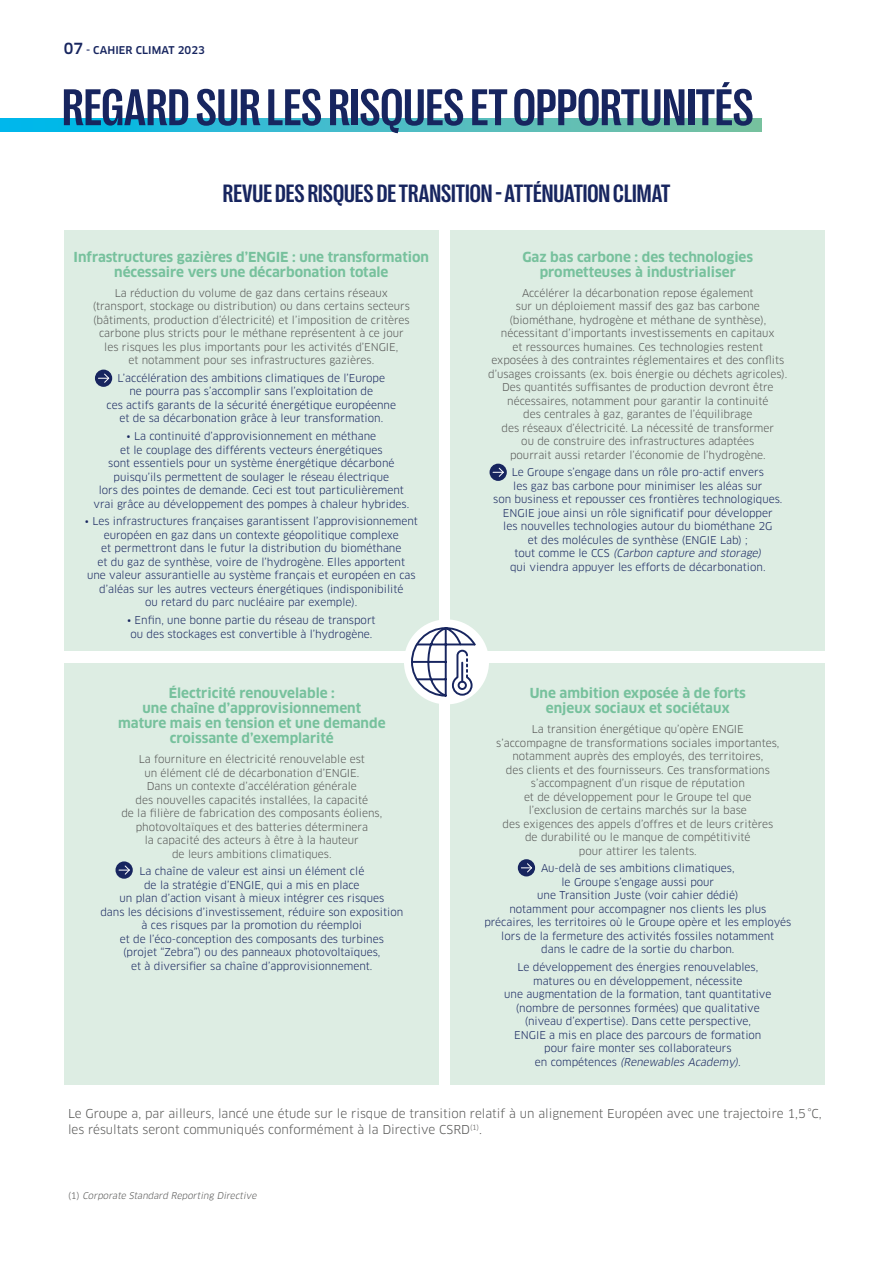
<style>
.page{position:relative;width:893px;height:1263px;background:#fff}
.page>*{position:absolute;margin:0;border:0;box-sizing:border-box;transform-origin:0 0}
.t1{font:700 condensed 52.5px "Right Grotesk";color:#17255f}
.t2{font:700 condensed 25.5px "Right Grotesk";color:#17255f}
.t3{font:700 13.5px/15px "Clan OT";color:#77c19d;text-align:center}
.t4{font:12px/16.5px "Clan OT";color:#575756}
.t5{font:10.5px/13.5px "Clan OT";color:#17255f;text-align:center}
.t6{font:10.5px/13.5px "Clan OT";color:#575756;text-align:center}
.t7{font:500 10.5px "Clan OT";letter-spacing:.01em;color:#17255f}
.t8{font:italic 9px "Clan OT";color:#575756}
.s1{font-size:15px}
.s2{font-style:italic}
.s3{font-style:normal}
</style>
<div class="page">
<svg style="left:0;top:118px;width:762px;height:14px"></svg>
<div style="left:64px;top:230px;width:374px;height:421px;background:#ddede3"></div>
<div style="left:451px;top:230px;width:374px;height:421px;background:#ddede3"></div>
<div style="left:451px;top:663px;width:374px;height:421px;background:#ddede3"></div>
<div style="left:95px;top:370px;width:17px;height:17px;background:#17255f;border-radius:50%"></div>
<svg style="left:98px;top:373px;width:12px;height:10px"></svg>
<div style="left:64px;top:663px;width:374px;height:421px;background:#ddede3"></div>
<svg style="left:115px;top:861px;width:18px;height:18px"></svg>
<svg style="left:119px;top:865px;width:11px;height:10px"></svg>
<div style="left:490px;top:464px;width:17px;height:17px;background:#17255f;border-radius:50%"></div>
<svg style="left:493px;top:467px;width:11px;height:10px"></svg>
<div style="left:518px;top:859px;width:17px;height:17px;background:#17255f;border-radius:50%"></div>
<svg style="left:521px;top:863px;width:11px;height:10px"></svg>
<div style="left:404px;top:619px;width:85px;height:85px;background:#fff;border-radius:50%"></div>
<svg style="left:410px;top:626px;width:67px;height:71px"></svg>
<p class="t7" style="left:64px;top:44px;width:143px"><span class="s1">07</span> - CAHIER CLIMAT 2023</p>
<h1 class="t1" style="left:62px;top:80px;width:693px">REGARD SUR LES RISQUES ET OPPORTUNITÉS</h1>
<h2 class="t2" style="left:223px;top:180px;width:449px">REVUE DES RISQUES DE TRANSITION - ATTÉNUATION CLIMAT</h2>
<p class="t3" style="left:74px;top:249px;width:357px">Infrastructures gazières d’ENGIE : une transformation nécessaire vers une décarbonation totale</p>
<p class="t6" style="left:93px;top:286px;width:319px">La réduction du volume de gaz dans certains réseaux (transport, stockage ou distribution) ou dans certains secteurs (bâtiments, production d’électricité) et l’imposition de critères carbone plus stricts pour le méthane représentent à ce jour les risques les plus importants pour les activités d’ENGIE,<br>et notamment pour ses infrastructures gazières.</p>
<p class="t5" style="left:107px;top:371px;width:291px">L’accélération des ambitions climatiques de l’Europe<br>ne pourra pas s’accomplir sans l’exploitation de<br>ces actifs garants de la sécurité énergétique européenne et de sa décarbonation grâce à leur transformation.</p>
<p class="t5" style="left:93px;top:430px;width:317px">• La continuité d’approvisionnement en méthane<br>et le couplage des différents vecteurs énergétiques<br>sont essentiels pour un système énergétique décarboné puisqu’ils permettent de soulager le réseau électrique<br>lors des pointes de demande. Ceci est tout particulièrement vrai grâce au développement des pompes à chaleur hybrides.</p>
<p class="t5" style="left:85px;top:515px;width:335px">• Les infrastructures françaises garantissent l’approvisionnement européen en gaz dans un contexte géopolitique complexe<br>et permettront dans le futur la distribution du biométhane<br>et du gaz de synthèse, voire de l’hydrogène. Elles apportent<br>une valeur assurantielle au système français et européen en cas d’aléas sur les autres vecteurs énergétiques (indisponibilité<br>ou retard du parc nucléaire par exemple).</p>
<p class="t5" style="left:127px;top:614px;width:250px">• Enfin, une bonne partie du réseau de transport ou des stockages est convertible à l’hydrogène.</p>
<p class="t3" style="left:118px;top:686px;width:269px">Électricité renouvelable :<br>une chaîne d’approvisionnement mature mais en tension et une demande croissante d’exemplarité</p>
<p class="t6" style="left:121px;top:752px;width:262px">La fourniture en électricité renouvelable est<br>un élément clé de décarbonation d’ENGIE.<br>Dans un contexte d’accélération générale<br>des nouvelles capacités installées, la capacité<br>de la filière de fabrication des composants éoliens, photovoltaïques et des batteries déterminera<br>la capacité des acteurs à être à la hauteur<br>de leurs ambitions climatiques.</p>
<p class="t5" style="left:100px;top:865px;width:304px">La chaîne de valeur est ainsi un élément clé<br>de la stratégie d’ENGIE, qui a mis en place<br>un plan d’action visant à mieux intégrer ces risques<br>dans les décisions d’investissement, réduire son exposition à ces risques par la promotion du réemploi<br>et de l’éco-conception des composants des turbines<br>(projet “Zebra”) ou des panneaux photovoltaïques,<br>et à diversifier sa chaîne d’approvisionnement.</p>
<p class="t3" style="left:522px;top:249px;width:232px">Gaz bas carbone : des technologies prometteuses à industrialiser</p>
<p class="t6" style="left:488px;top:286px;width:301px">Accélérer la décarbonation repose également<br>sur un déploiement massif des gaz bas carbone (biométhane, hydrogène et méthane de synthèse), nécessitant d’importants investissements en capitaux<br>et ressources humaines. Ces technologies restent exposées à des contraintes réglementaires et des conflits d’usages croissants (ex. bois énergie ou déchets agricoles).<br>Des quantités suffisantes de production devront être nécessaires, notamment pour garantir la continuité<br>des centrales à gaz, garantes de l’équilibrage<br>des réseaux d’électricité. La nécessité de transformer<br>ou de construire des infrastructures adaptées<br>pourrait aussi retarder l’économie de l’hydrogène.</p>
<p class="t5" style="left:493px;top:466px;width:291px">Le Groupe s’engage dans un rôle pro-actif envers<br>les gaz bas carbone pour minimiser les aléas sur<br>son business et repousser ces frontières technologiques.<br>ENGIE joue ainsi un rôle significatif pour développer<br>les nouvelles technologies autour du biométhane 2G<br>et des molécules de synthèse (ENGIE Lab) ;<br>t o u t c o m m e l e C C S <span class="s2">(Carbon capture and storage)<br></span>qui viendra appuyer les efforts de décarbonation.</p>
<p class="t3" style="left:530px;top:686px;width:217px">Une ambition exposée à de forts enjeux sociaux et sociétaux</p>
<p class="t6" style="left:496px;top:722px;width:285px">La transition énergétique qu’opère ENGIE s’accompagne de transformations sociales importantes, notamment auprès des employés, des territoires,<br>des clients et des fournisseurs. Ces transformations s’accompagnent d’un risque de réputation<br>et de développement pour le Groupe tel que l’exclusion de certains marchés sur la base<br>des exigences des appels d’offres et de leurs critères de durabilité ou le manque de compétitivité<br>pour attirer les talents.</p>
<p class="t5" style="left:484px;top:862px;width:309px">Au-delà de ses ambitions climatiques,<br>le Groupe s’engage aussi pour<br>une Transition Juste (voir cahier dédié)<br>notamment pour accompagner nos clients les plus précaires, les territoires où le Groupe opère et les employés lors de la fermeture des activités fossiles notamment<br>dans le cadre de la sortie du charbon.</p>
<p class="t5" style="left:504px;top:960px;width:269px">Le développement des énergies renouvelables, matures ou en développement, nécessite<br>une augmentation de la formation, tant quantitative (nombre de personnes formées) que qualitative (niveau d’expertise). Dans cette perspective,<br>ENGIE a mis en place des parcours de formation pour faire monter ses collaborateurs<br>e n c o m p é t e n c e s <span class="s2">(Renewables Academy).</span></p>
<p class="t4" style="left:68px;top:1105px;width:755px">Le Groupe a, par ailleurs, lancé une étude sur le risque de transition relatif à un alignement Européen avec une trajectoire 1,5°C, les résultats seront communiqués conformément à la Directive CSRD<sup>(1)</sup>.</p>
<p class="t8" style="left:68px;top:1190px;width:192px"><span class="s3">( 1 )</span> Corporate Standard Reporting Directive</p>
</div>
